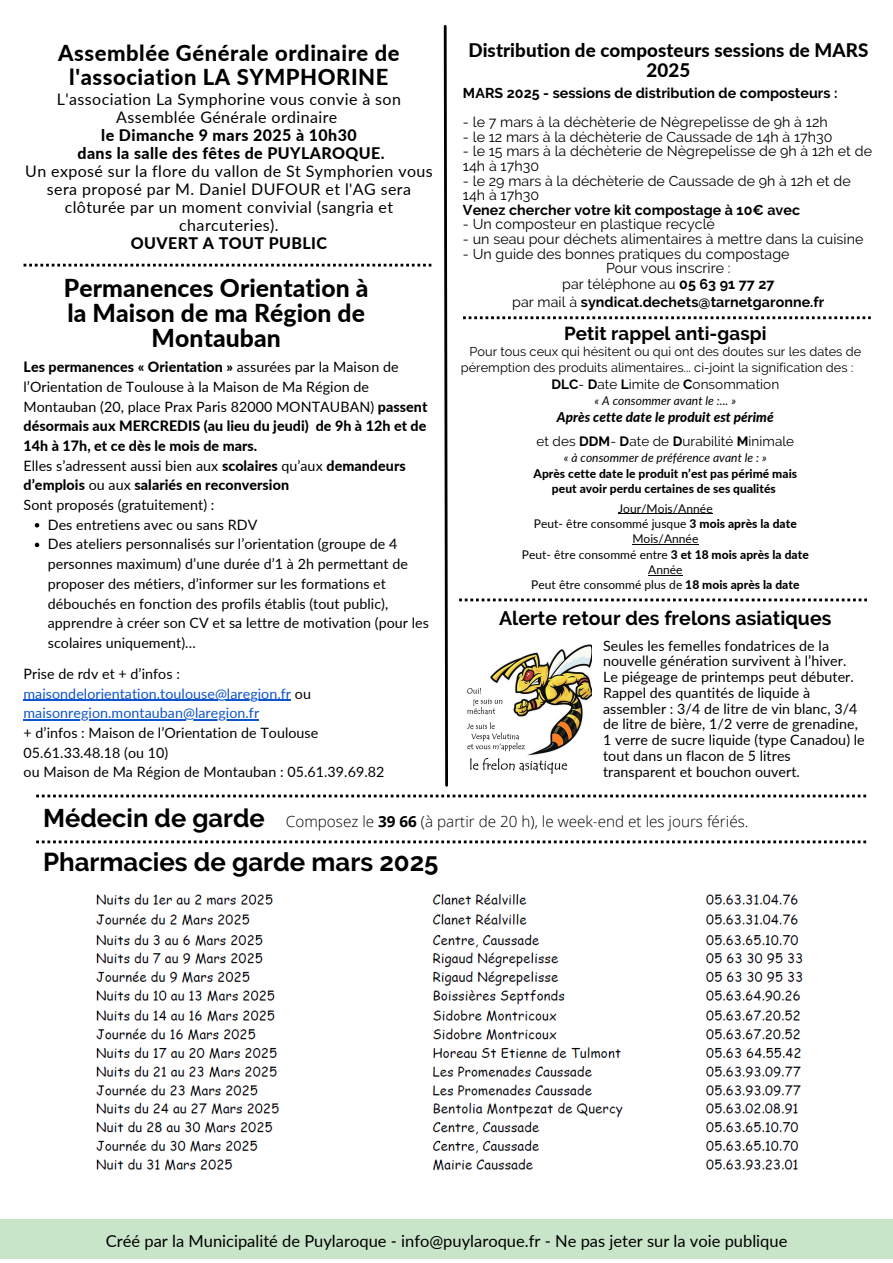
<style>
.page{position:relative;width:893px;height:1263px;background:#fff}
.page>*{position:absolute;margin:0;border:0;box-sizing:border-box;transform-origin:0 0}
.t1{font:700 25.8px "Raleway";color:#000}
.t2{font:700 25.5px "Raleway";color:#000}
.t3{font:800 24.67px/25.3px "Lato";letter-spacing:.005em;color:#000;text-align:center}
.t4{font:800 21.98px/24.8px "Lato";letter-spacing:.025em;color:#000;text-align:center}
.t5{font:700 19.5px "Raleway";letter-spacing:.005em;color:#000}
.t6{font:800 18.75px/19.1px "Lato";letter-spacing:.005em;color:#000;text-align:center}
.t7{font:700 18.75px "Raleway";letter-spacing:.005em;color:#000}
.t8{font:16.5px "Lato";color:#000}
.t9{font:15.98px/18px "Lato";letter-spacing:.025em;color:#000;text-align:center}
.t10{font:300 15.23px "Open Sans";color:#000}
.t11{font:14.25px/19.6px "Lato";letter-spacing:.005em;color:#000}
.t12{font:14.25px/14.6px "Raleway";letter-spacing:.005em;color:#000}
.t13{font:700 14.25px "Raleway";letter-spacing:.005em;color:#000}
.t14{font:14.25px "Lato";letter-spacing:.005em;color:#15c}
.t15{font:13.5px "Raleway";letter-spacing:.005em;color:#000}
.t16{font:italic 800 13.5px "Lato";letter-spacing:.005em;color:#000}
.t17{font:12.75px/16.3px "Raleway";letter-spacing:.005em;color:#000}
.t18{font:12px "Lato";letter-spacing:.005em;color:#000}
.t19{font:800 12px "Lato";letter-spacing:.005em;color:#000}
.t20{font:italic 12px "Lato";letter-spacing:.005em;color:#000}
.s1{font-weight:800}
.s2{color:#000}
.s3{font-weight:700}
.s4{font-weight:400}
</style>
<div class="page">
<div style="left:0;top:1219px;width:893px;height:39px;background:#c9e5c9"></div>
<svg style="left:36px;top:794px;width:830px;height:3px"></svg>
<svg style="left:36px;top:840px;width:830px;height:3px"></svg>
<svg style="left:443px;top:25px;width:5px;height:762px"></svg>
<svg style="left:24px;top:264px;width:407px;height:3px"></svg>
<svg style="left:459px;top:598px;width:408px;height:3px"></svg>
<svg style="left:463px;top:316px;width:408px;height:3px"></svg>
<img style="left:96px;top:894px;width:707px;height:277px">
<img style="left:467px;top:644px;width:125px;height:130px">
<hr style="left:618px;top:513px;width:94px;height:1px;background:#000">
<hr style="left:632px;top:544px;width:66px;height:1px;background:#000">
<hr style="left:648px;top:575px;width:34px;height:1px;background:#000">
<svg style="left:35px;top:523px;width:4px;height:4px"></svg>
<svg style="left:35px;top:543px;width:4px;height:4px"></svg>
<hr style="left:24px;top:700px;width:206px;height:1px;background:#15c">
<hr style="left:230px;top:700px;width:61px;height:1px;background:#15c">
<hr style="left:24px;top:719px;width:50px;height:1px;background:#15c">
<hr style="left:74px;top:719px;width:185px;height:1px;background:#15c">
<h5 class="t4" style="left:58px;top:40px;width:343px">Assemblée Générale ordinaire de l'association LA SYMPHORINE</h5>
<h5 class="t9" style="left:25px;top:89px;width:409px">L'association La Symphorine vous convie à son Assemblée Générale ordinaire<br><span class="s1">le Dimanche 9 mars 2025 à 10h30<br>dans la salle des fêtes de PUYLAROQUE.<br></span>Un exposé sur la flore du vallon de St Symphorien vous sera proposé par M. Daniel DUFOUR et l'AG sera clôturée par un moment convivial (sangria et charcuteries).<br><span class="s1">OUVERT A TOUT PUBLIC</span></h5>
<h5 class="t3" style="left:64px;top:275px;width:306px">Permanences Orientation à la Maison de ma Région de<br>Montauban</h5>
<h5 class="t11" style="left:24px;top:357px;width:405px"><span class="s1">Les permanences « Orientation »</span> assurées par la Maison de l’Orientation de Toulouse à la Maison de Ma Région de Montauban (20, place Prax Paris 82000 MONTAUBAN) <span class="s1">passent désormais aux MERCREDIS (au lieu du jeudi) de 9h à 12h et de 14h à 17h, et ce dès le mois de mars.<br></span>Elles s’adressent aussi bien aux <span class="s1">scolaires</span> qu’aux <span class="s1">demandeurs d’emplois</span> ou aux <span class="s1">salariés en reconversion<br></span>Sont proposés (gratuitement) :</h5>
<p class="t11" style="left:48px;top:514px;width:211px">Des entretiens avec ou sans RDV</p>
<p class="t11" style="left:48px;top:534px;width:383px">Des ateliers personnalisés sur l’orientation (groupe de 4 personnes maximum) d’une durée d’1 à 2h permettant de proposer des métiers, d’informer sur les formations et débouchés en fonction des profils établis (tout public), apprendre à créer son CV et sa lettre de motivation (pour les scolaires uniquement)…</p>
<h5 class="t11" style="left:24px;top:663px;width:158px">Prise de rdv et + d’infos :</h5>
<p class="t14" style="left:24px;top:684px;width:289px">maisondelorientation.toulouse@laregion.fr <span class="s2">ou</span></p>
<h2 class="t14" style="left:24px;top:704px;width:237px">maisonregion.montauban@laregion.fr</h2>
<p class="t11" style="left:24px;top:722px;width:362px">+ d’infos : Maison de l’Orientation de Toulouse<br>05.61.33.48.18 (ou 10)<br>ou Maison de Ma Région de Montauban : 05.61.39.69.82</p>
<p class="t6" style="left:468px;top:41px;width:401px">Distribution de composteurs sessions de MARS<br>2025</p>
<h1 class="t13" style="left:463px;top:84px;width:376px">MARS 2025 - sessions de distribution de composteurs :</h1>
<p class="t12" style="left:463px;top:115px;width:366px">- le 7 mars à la déchèterie de Nègrepelisse de 9h à 12h</p>
<p class="t12" style="left:463px;top:129px;width:371px">- le 12 mars à la déchèterie de Caussade de 14h à 17h30</p>
<p class="t12" style="left:463px;top:144px;width:410px">- le 15 mars à la déchèterie de Nègrepelisse de 9h à 12h et de<br>14h à 17h30</p>
<p class="t12" style="left:463px;top:173px;width:389px">- le 29 mars à la déchèterie de Caussade de 9h à 12h et de<br>14h à 17h30<br><span class="s3">Venez chercher votre kit compostage à 10€ avec</span></p>
<p class="t12" style="left:463px;top:217px;width:253px">- Un composteur en plastique recyclé</p>
<p class="t12" style="left:463px;top:232px;width:402px">- un seau pour déchets alimentaires à mettre dans la cuisine</p>
<p class="t12" style="left:463px;top:246px;width:328px">- Un guide des bonnes pratiques du compostage</p>
<p class="t12" style="left:606px;top:261px;width:126px">Pour vous inscrire :</p>
<p class="t12" style="left:562px;top:277px;width:214px">par téléphone au <span class="s3">05 63 91 77 27</span></p>
<p class="t13" style="left:512px;top:293px;width:314px"><span class="s4">par mail à</span> syndicat.dechets@tarnetgaronne.fr</p>
<p class="t7" style="left:564px;top:322px;width:204px">Petit rappel anti-gaspi</p>
<p class="t17" style="left:461px;top:343px;width:402px;text-indent:9px">Pour tous ceux qui hésitent ou qui ont des doutes sur les dates de péremption des produits alimentaires... ci-joint la signification des :</p>
<p class="t15" style="left:551px;top:376px;width:229px"><span class="s3">DLC</span>- <span class="s3">D</span>ate <span class="s3">L</span>imite de <span class="s3">C</span>onsommation</p>
<p class="t20" style="left:594px;top:393px;width:143px">« A consommer avant le :... »</p>
<p class="t16" style="left:557px;top:408px;width:218px">Après cette date le produit est périmé</p>
<p class="t15" style="left:536px;top:434px;width:259px">et des <span class="s3">DDM</span>- <span class="s3">D</span>ate de <span class="s3">D</span>urabilité <span class="s3">M</span>inimale</p>
<p class="t20" style="left:564px;top:450px;width:204px">« à consommer de préférence avant le : »</p>
<p class="t19" style="left:533px;top:466px;width:265px">Après cette date le produit n’est pas périmé mais</p>
<p class="t19" style="left:552px;top:481px;width:225px">peut avoir perdu certaines de ses qualités</p>
<p class="t18" style="left:618px;top:501px;width:96px">Jour/Mois/Année</p>
<p class="t18" style="left:534px;top:516px;width:264px">Peut- être consommé jusque <span class="s1">3 mois après la date</span></p>
<p class="t18" style="left:632px;top:532px;width:68px">Mois/Année</p>
<p class="t18" style="left:522px;top:547px;width:288px">Peut- être consommé entre <span class="s1">3 et 18 mois après la date</span></p>
<p class="t18" style="left:648px;top:562px;width:36px">Année</p>
<p class="t18" style="left:531px;top:577px;width:270px">Peut être consommé plus de <span class="s1">18 mois après la date</span></p>
<p class="t5" style="left:499px;top:607px;width:334px">Alerte retour des frelons asiatiques</p>
<h1 class="t11" style="left:603px;top:637px;width:263px;line-height:15.8px">Seules les femelles fondatrices de la nouvelle génération survivent à l’hiver.<br>Le piégeage de printemps peut débuter.<br>Rappel des quantités de liquide à assembler : 3/4 de litre de vin blanc, 3/4 de litre de bière, 1/2 verre de grenadine, 1 verre de sucre liquide (type Canadou) le tout dans un flacon de 5 litres transparent et bouchon ouvert.</h1>
<p class="t2" style="left:43px;top:803px;width:223px">Médecin de garde</p>
<h3 class="t1" style="left:43px;top:847px;width:397px">Pharmacies de garde mars 2025</h3>
<h2 class="t10" style="left:286px;top:810px;width:464px">Composez le <span class="s3">39 66</span> (à partir de 20 h), le week-end et les jours fériés.</h2>
<h4 class="t8" style="left:106px;top:1230px;width:683px">Créé par la Municipalité de Puylaroque - info@puylaroque.fr - Ne pas jeter sur la voie publique</h4>
</div>
